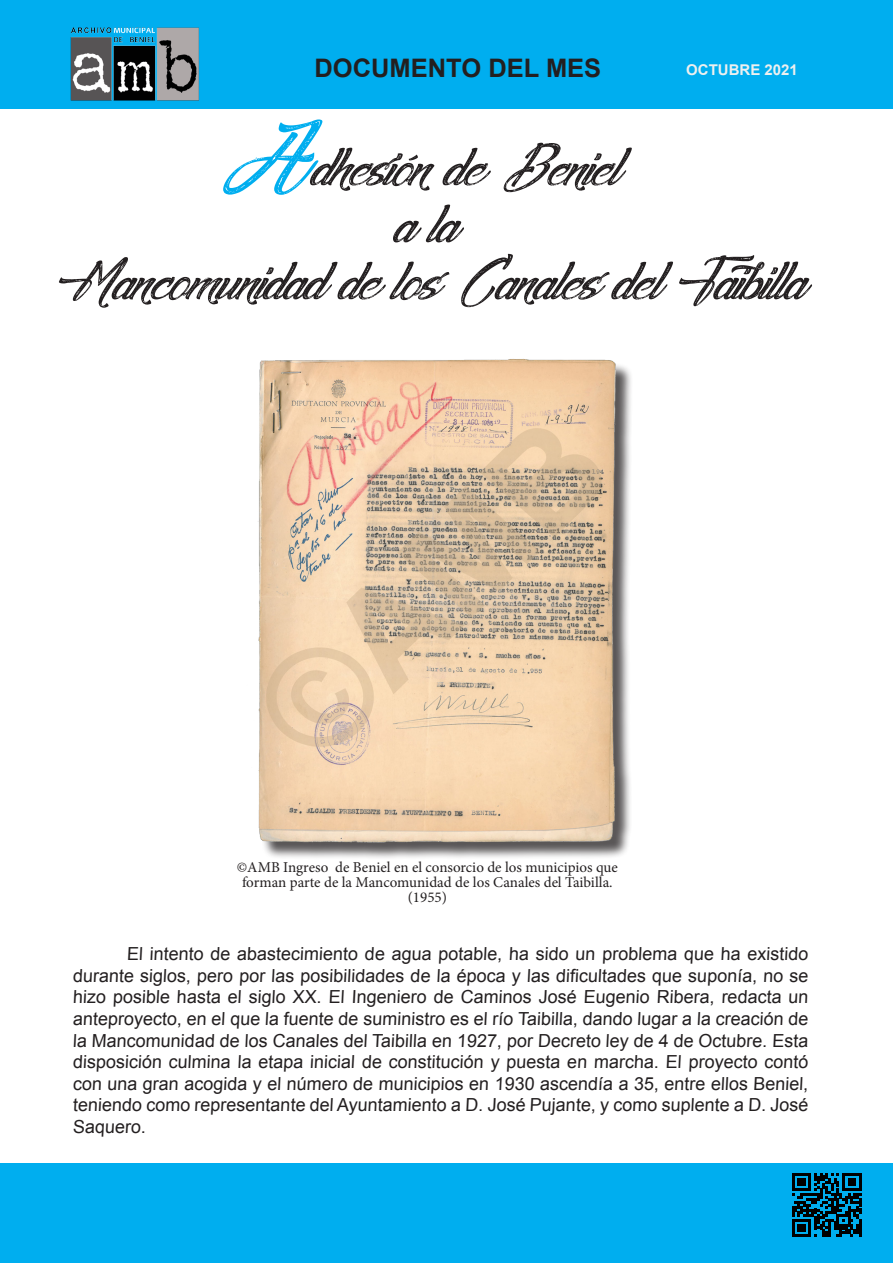
<style>
.page{position:relative;width:893px;height:1263px;background:#fff}
.page>*{position:absolute;margin:0;border:0;box-sizing:border-box;transform-origin:0 0}
.t1{font:58.5px "Agua de Jamaica Italic";color:#231f20}
.t2{font:700 25.5px "Arial";color:#231f20}
.t3{font:18px/21.6px "Arial";color:#231f20;text-align:justify}
.Pie_de_imagen{font:15px/15px "Minion Pro";color:#231f20;text-align:center}
.t4{font:700 14.85px "Arial";color:#eef0ef}
.s1{font-size:90px;color:#00aeef}
</style>
<div class="page">
<div style="left:0;top:1163px;width:893px;height:100px;background:#00aeef"></div>
<div style="left:0;top:0;width:893px;height:108px;background:#00aeef"></div>
<img style="left:70px;top:28px;width:129px;height:73px">
<svg style="left:792px;top:1173px;width:70px;height:64px"></svg>
<div style="left:261px;top:361px;width:372px;height:500px;background:#231f20;opacity:.75"></div>
<img style="left:258px;top:359px;width:375px;height:488px">
<p class="t2" style="left:315px;top:51px;width:288px">DOCUMENTO DEL MES</p>
<p class="t4" style="left:686px;top:60px;width:113px">OCTUBRE 2021</p>
<p class="t1" style="left:238px;top:132px;width:388px"><span class="s1">A</span>dhesión de Beniel</p>
<p class="t1" style="left:400px;top:189px;width:63px">a la</p>
<p class="t1" style="left:66px;top:246px;width:745px">Mancomunidad de los Canales del Taibilla</p>
<p class="Pie_de_imagen" style="left:237px;top:859px;width:383px">©AMB Ingreso de Beniel en el consorcio de los municipios que forman parte de la Mancomunidad de los Canales del Taibilla. (1955)</p>
<p class="t3" style="left:73px;top:943px;width:738px;text-indent:54px">El intento de abastecimiento de agua potable, ha sido un problema que ha existido durante siglos, pero por las posibilidades de la época y las dificultades que suponía, no se hizo posible hasta el siglo XX. El Ingeniero de Caminos José Eugenio Ribera, redacta un anteproyecto, en el que la fuente de suministro es el río Taibilla, dando lugar a la creación de la Mancomunidad de los Canales del Taibilla en 1927, por Decreto ley de 4 de Octubre. Esta disposición culmina la etapa inicial de constitución y puesta en marcha. El proyecto contó con una gran acogida y el número de municipios en 1930 ascendía a 35, entre ellos Beniel, teniendo como representante del Ayuntamiento a D. José Pujante, y como suplente a D. José Saquero.</p>
</div>
